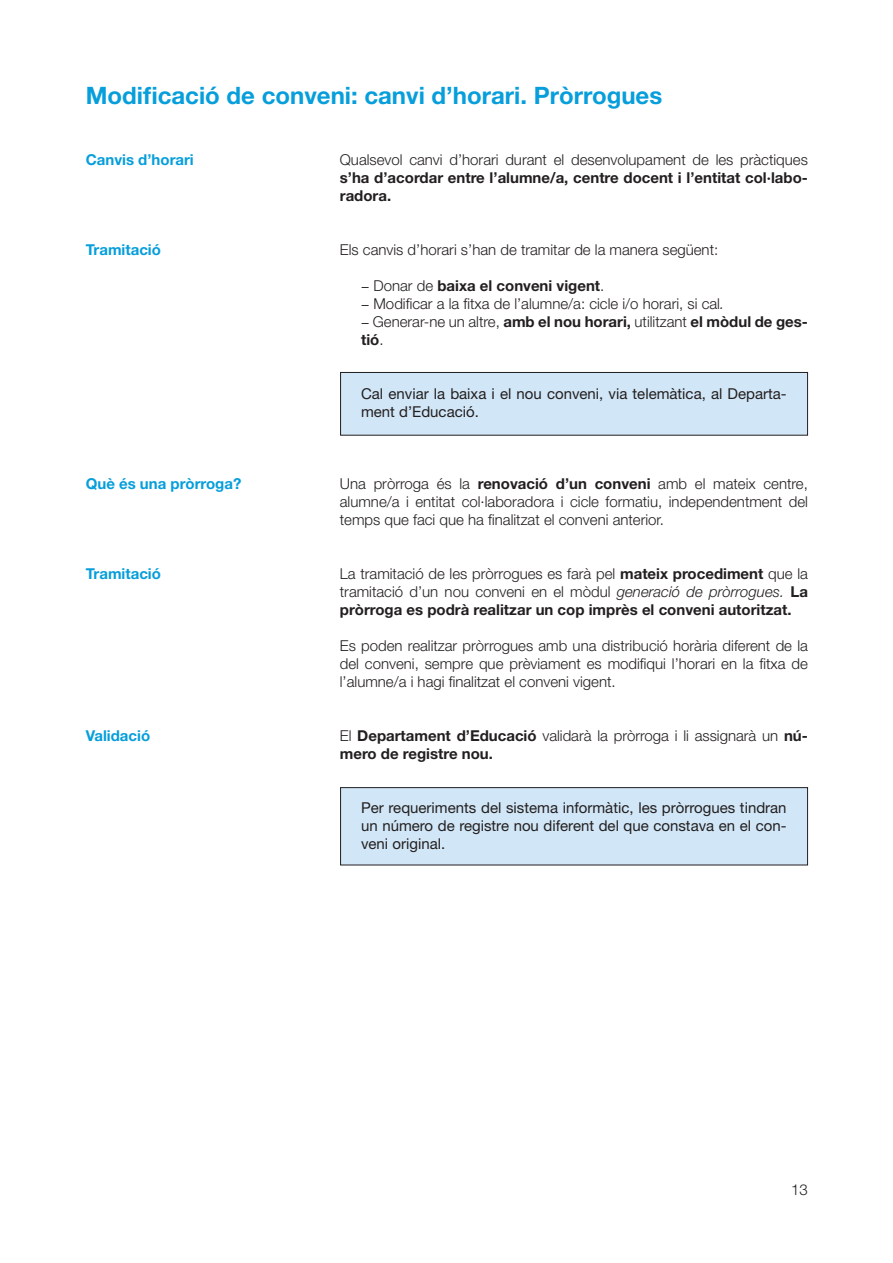
<style>
.page{position:relative;width:893px;height:1263px;background:#fff}
.page>*{position:absolute;margin:0;border:0;box-sizing:border-box;transform-origin:0 0}
.Titular_blau{font:700 24px "Helvetica Neue";color:#069edb}
.Text{font:300 15px/18px "Helvetica Neue";color:#231f20;text-align:justify}
.Text-2{font:700 15px/18px "Helvetica Neue";color:#231f20;text-align:justify}
.Trames{font:15px/18px "Helvetica Neue";color:#231f20}
.Sangrat_2{font:700 15px/18px "Helvetica Neue";color:#231f20}
.Subtitular_2_blau{font:700 15px "Helvetica Neue";color:#069edb}
.Sangrat_2-2{font:300 15px "Helvetica Neue";color:#231f20}
.s1{font-weight:300}
.s2{font-style:italic}
.s3{font-weight:700}
</style>
<div class="page">
<div style="left:341px;top:788px;width:466px;height:77px;background:#d1e6f6"></div>
<div style="left:340px;top:787px;width:468px;height:78px;border:1px solid #231f20"></div>
<div style="left:341px;top:372px;width:466px;height:63px;background:#d1e6f6"></div>
<div style="left:340px;top:372px;width:468px;height:64px;border:1px solid #231f20"></div>
<p class="Titular_blau" style="left:86px;top:81px;width:578px">Modificació de conveni: canvi d’horari. Pròrrogues</p>
<p class="Subtitular_2_blau" style="left:86px;top:150px;width:110px">Canvis d’horari</p>
<p class="Text-2" style="left:340px;top:150px;width:470px"><span class="s1">Qualsevol canvi d’horari durant el desenvolupament de les pràctiques </span>s’ha d’acordar entre l’alumne/a, centre docent i l’entitat col·labo&shy;radora.</p>
<p class="Subtitular_2_blau" style="left:86px;top:240px;width:77px">Tramitació</p>
<p class="Text" style="left:340px;top:240px;width:380px">Els canvis d’horari s’han de tramitar de la manera següent:</p>
<p class="Sangrat_2" style="left:373px;top:276px;width:232px"><span class="s1">Donar de</span> baixa el conveni vigent<span class="s1">.</span></p>
<p class="Sangrat_2-2" style="left:373px;top:294px;width:352px">Modificar a la fitxa de l’alumne/a: cicle i/o horari, si cal<span class="s2">.</span></p>
<p class="Sangrat_2" style="left:361px;top:312px;width:448px;text-indent:12px"><span class="s1">Generar-ne un altre,</span> amb el nou horari, <span class="s1">utilitzant</span> el mòdul de ges&shy;tió<span class="s1">.</span></p>
<p class="Trames" style="left:361px;top:384px;width:427px">Cal enviar la baixa i el nou conveni, via telemàtica, al Departa&shy;ment d’Educació.</p>
<p class="Subtitular_2_blau" style="left:86px;top:474px;width:157px">Què és una pròrroga?</p>
<p class="Text" style="left:340px;top:474px;width:470px">Una pròrroga és la <span class="s3">renovació d’un conveni</span> amb el mateix centre, alumne/a i entitat col·laboradora i cicle formatiu, independentment del temps que faci que ha finalitzat el conveni anterior.</p>
<p class="Subtitular_2_blau" style="left:86px;top:564px;width:77px">Tramitació</p>
<p class="Subtitular_2_blau" style="left:86px;top:726px;width:66px">Validació</p>
<p class="Text" style="left:340px;top:564px;width:470px">La tramitació de les pròrrogues es farà pel <span class="s3">mateix procediment</span> que la tramitació d’un nou conveni en el mòdul <span class="s2">generació de pròrrogues.</span> <span class="s3">La pròrroga es podrà realitzar un cop imprès el conveni autoritzat.</span></p>
<p class="Text" style="left:340px;top:636px;width:470px">Es poden realitzar pròrrogues amb una distribució horària diferent de la del conveni, sempre que prèviament es modifiqui l’horari en la fitxa de l’alumne/a i hagi finalitzat el conveni vigent.</p>
<p class="Text-2" style="left:340px;top:726px;width:470px"><span class="s1">El</span> Departament d’Educació <span class="s1">validarà la pròrroga i li assignarà un</span> nú&shy;mero de registre nou.</p>
<p class="Trames" style="left:361px;top:798px;width:427px;text-align:justify">Per requeriments del sistema informàtic, les pròrrogues tindran un número de registre nou diferent del que constava en el con&shy;veni original.</p>
<p class="Text" style="left:791px;top:1180px;width:18px">13</p>
</div>
